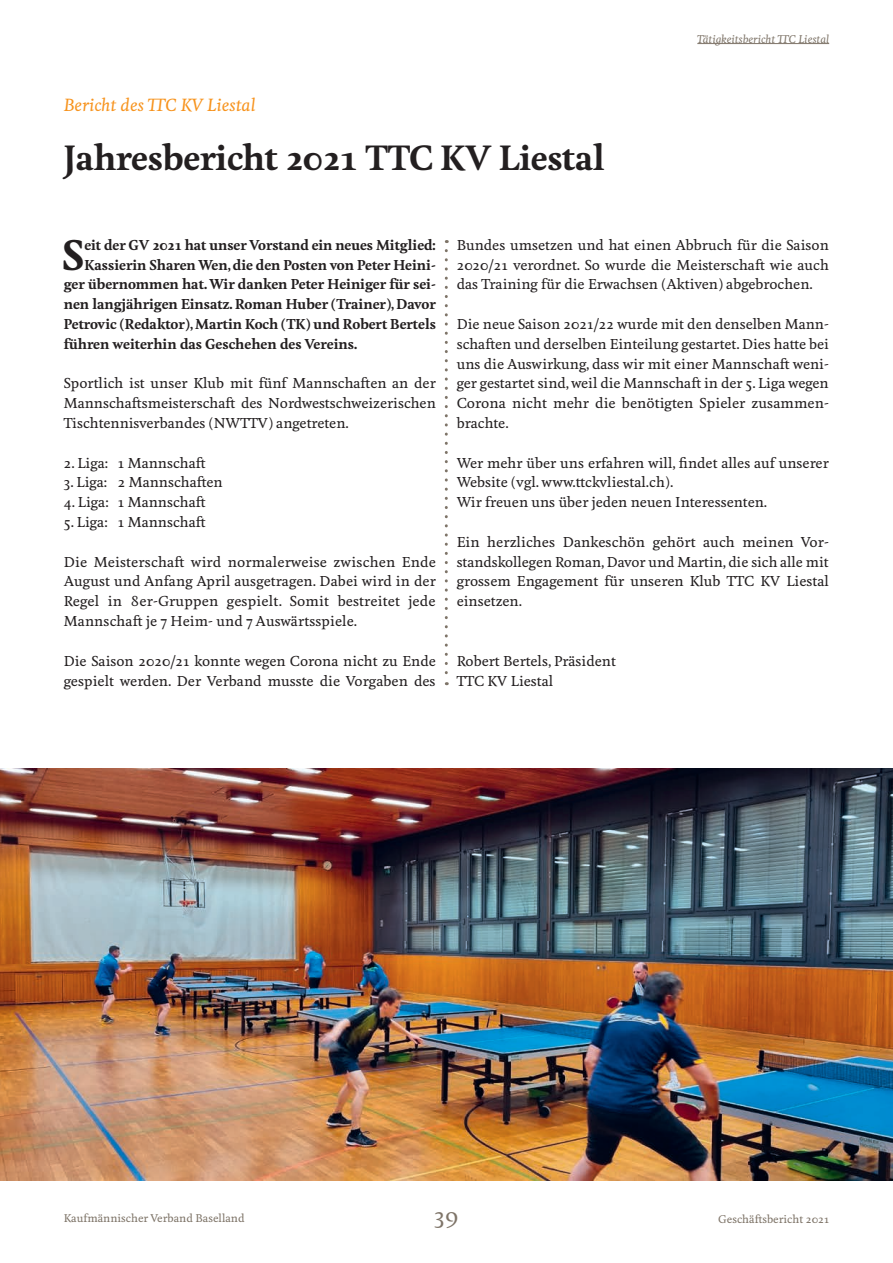
<style>
.page{position:relative;width:893px;height:1263px;background:#fff}
.page>*{position:absolute;margin:0;border:0;box-sizing:border-box;transform-origin:0 0}
.t1{font:700 40.2px "Feijoa";color:#231f20}
.t2{font:700 33px "Feijoa";letter-spacing:-.01em;color:#231f20}
.t3{font:500 21px "Feijoa";color:#7e7468}
.t4{font:italic 500 16.5px "Feijoa";color:#f7931d}
.t5{font:500 13.5px/19.8px "Feijoa";color:#231f20;text-align:justify}
.t6{font:700 13.5px "Feijoa";letter-spacing:-.005em;color:#231f20}
.t7{font:500 10.5px "Feijoa";color:#7e7468}
.t8{font:italic 500 10.5px "Feijoa";color:#7e7468}
</style>
<div class="page">
<hr style="left:697px;top:43px;width:132px;height:1px;background:#7e7468">
<svg style="left:445px;top:251px;width:3px;height:434px"></svg>
<img style="left:0;top:768px;width:893px;height:412px">
<p class="t4" style="left:64px;top:95px;width:193px">Bericht des TTC KV Liestal</p>
<h2 class="t2" style="left:64px;top:135px;width:542px">Jahresbericht 2021 TTC KV Liestal</h2>
<p class="t8" style="left:697px;top:32px;width:133px">Tätigkeitsbericht TTC Liestal</p>
<h1 class="t1" style="left:62px;top:227px;width:24px">S</h1>
<p class="t6" style="left:84px;top:235px;width:353px">eit der GV 2021 hat unser Vorstand ein neues Mitglied:</p>
<p class="t6" style="left:84px;top:255px;width:353px">Kassierin Sharen Wen, die den Posten von Peter Heini-</p>
<p class="t6" style="left:64px;top:275px;width:374px">ger übernommen hat. Wir danken Peter Heiniger für sei-</p>
<p class="t6" style="left:64px;top:295px;width:374px">nen langjährigen Einsatz. Roman Huber (Trainer), Davor</p>
<p class="t6" style="left:64px;top:315px;width:374px">Petrovic (Redaktor), Martin Koch (TK) und Robert Bertels</p>
<p class="t6" style="left:64px;top:334px;width:295px">führen weiterhin das Geschehen des Vereins.</p>
<p class="t5" style="left:64px;top:374px;width:374px">Sportlich ist unser Klub mit fünf Mannschaften an der Mannschaftsmeisterschaft des Nordwestschweizerischen Tischtennisverbandes (NWTTV) angetreten.</p>
<p class="t5" style="left:64px;top:453px;width:143px">2. Liga: 1 Mannschaft</p>
<p class="t5" style="left:64px;top:473px;width:161px">3. Liga: 2 Mannschaften</p>
<p class="t5" style="left:64px;top:493px;width:143px">4. Liga: 1 Mannschaft</p>
<p class="t5" style="left:64px;top:513px;width:143px">5. Liga: 1 Mannschaft</p>
<p class="t5" style="left:64px;top:552px;width:374px">Die Meisterschaft wird normalerweise zwischen Ende August und Anfang April ausgetragen. Dabei wird in der Regel in 8er-Gruppen gespielt. Somit bestreitet jede Mannschaft je 7 Heim- und 7 Auswärtsspiele.</p>
<p class="t5" style="left:64px;top:651px;width:374px">Die Saison 2020/21 konnte wegen Corona nicht zu Ende gespielt werden. Der Verband musste die Vorgaben des</p>
<p class="t5" style="left:457px;top:235px;width:374px">Bundes umsetzen und hat einen Abbruch für die Saison 2020/21 verordnet. So wurde die Meisterschaft wie auch das Training für die Erwachsen (Aktiven) abgebrochen.</p>
<p class="t5" style="left:457px;top:315px;width:374px">Die neue Saison 2021/22 wurde mit den denselben Mann&shy;schaften und derselben Einteilung gestartet. Dies hatte bei uns die Auswirkung, dass wir mit einer Mannschaft weni&shy;ger gestartet sind, weil die Mannschaft in der 5. Liga wegen Corona nicht mehr die benötigten Spieler zusammen&shy;brachte.</p>
<p class="t5" style="left:457px;top:453px;width:374px;text-align:left">Wer mehr über uns erfahren will, findet alles auf unserer<br>Website (vgl. www.ttckvliestal.ch).<br>Wir freuen uns über jeden neuen Interessenten.</p>
<p class="t5" style="left:457px;top:532px;width:374px">Ein herzliches Dankeschön gehört auch meinen Vor&shy;standskollegen Roman, Davor und Martin, die sich alle mit grossem Engagement für unseren Klub TTC KV Liestal einsetzen.</p>
<p class="t5" style="left:457px;top:651px;width:161px">Robert Bertels, Präsident<br>TTC KV Liestal</p>
<p class="t7" style="left:64px;top:1212px;width:182px">Kaufmännischer Verband Baselland</p>
<h3 class="t3" style="left:435px;top:1201px;width:25px">39</h3>
<p class="t7" style="left:718px;top:1212px;width:112px">Geschäftsbericht 2021</p>
</div>
